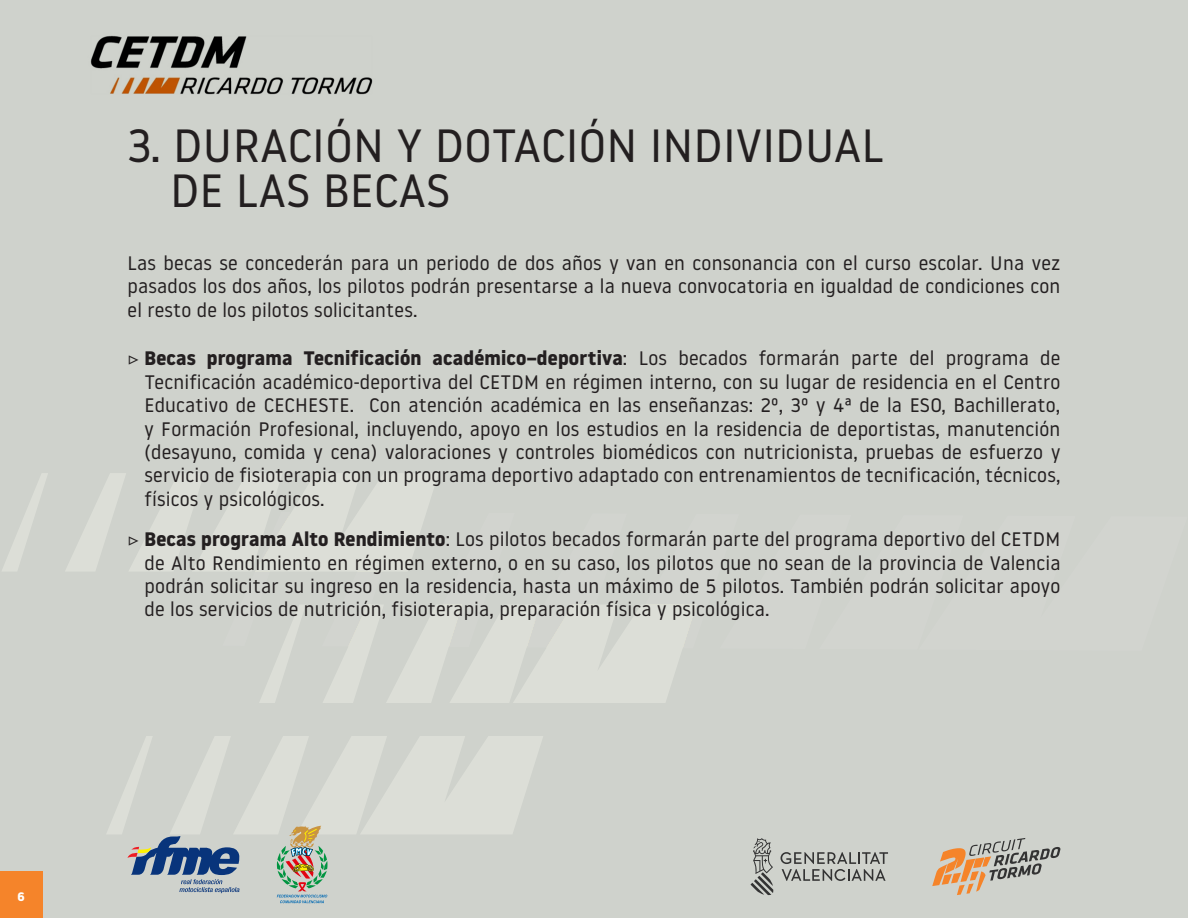
<style>
.page{position:relative;width:1188px;height:918px;background:#cfd2cc}
.page>*{position:absolute;margin:0;border:0;box-sizing:border-box;transform-origin:0 0}
.Apartado{font:46.5px/45px "Noway";color:#231f20}
.Lista_Tabulada{font:19.5px/23.4px "Noway";letter-spacing:.01em;color:#231f20;text-align:justify}
.t1{font:700 12.3px "Noway";color:#fff}
.s1{font-family:"Minion Pro"}
.s2{font-weight:700}
</style>
<div class="page">
<svg style="left:2px;top:473px;width:695px;height:230px"></svg>
<div style="left:0;top:871px;width:43px;height:47px;background:#f5842a"></div>
<img style="left:90px;top:35px;width:283px;height:60px">
<svg style="left:107px;top:736px;width:436px;height:167px"></svg>
<svg style="left:781px;top:852px;width:107px;height:29px"></svg>
<svg style="left:750px;top:838px;width:23px;height:57px"></svg>
<svg style="left:932px;top:838px;width:129px;height:57px"></svg>
<p class="Apartado" style="left:170px;top:122px;width:716px;text-indent:-43px">3. DURACIÓN Y DOTACIÓN INDIVIDUAL<br>DE LAS BECAS</p>
<p class="Lista_Tabulada" style="left:128px;top:250px;width:934px">Las becas se concederán para un periodo de dos años y van en consonancia con el curso escolar. Una vez pasados los dos años, los pilotos podrán presentarse a la nueva convocatoria en igualdad de condiciones con el resto de los pilotos solicitantes.</p>
<p class="Lista_Tabulada" style="left:145px;top:346px;width:917px;text-indent:-17px"><span class="s1">▷</span> <span class="s2">Becas programa Tecnificación académico–deportiva</span>: Los becados formarán parte del programa de Tecnificación académico-deportiva del CETDM en régimen interno, con su lugar de residencia en el Centro Educativo de CECHESTE. Con atención académica en las enseñanzas: 2º, 3º y 4ª de la ESO, Bachillerato, y Formación Profesional, incluyendo, apoyo en los estudios en la residencia de deportistas, manutención (desayuno, comida y cena) valoraciones y controles biomédicos con nutricionista, pruebas de esfuerzo y servicio de fisioterapia con un programa deportivo adaptado con entrenamientos de tecnificación, técnicos, físicos y psicológicos.</p>
<p class="Lista_Tabulada" style="left:145px;top:527px;width:918px;text-indent:-17px"><span class="s1">▷</span> <span class="s2">Becas programa Alto Rendimiento</span>: Los pilotos becados formarán parte del programa deportivo del CETDM de Alto Rendimiento en régimen externo, o en su caso, los pilotos que no sean de la provincia de Valencia podrán solicitar su ingreso en la residencia, hasta un máximo de 5 pilotos. También podrán solicitar apoyo de los servicios de nutrición, fisioterapia, preparación física y psicológica.</p>
<p class="t1" style="left:17px;top:889px;width:9px">6</p>
</div>
